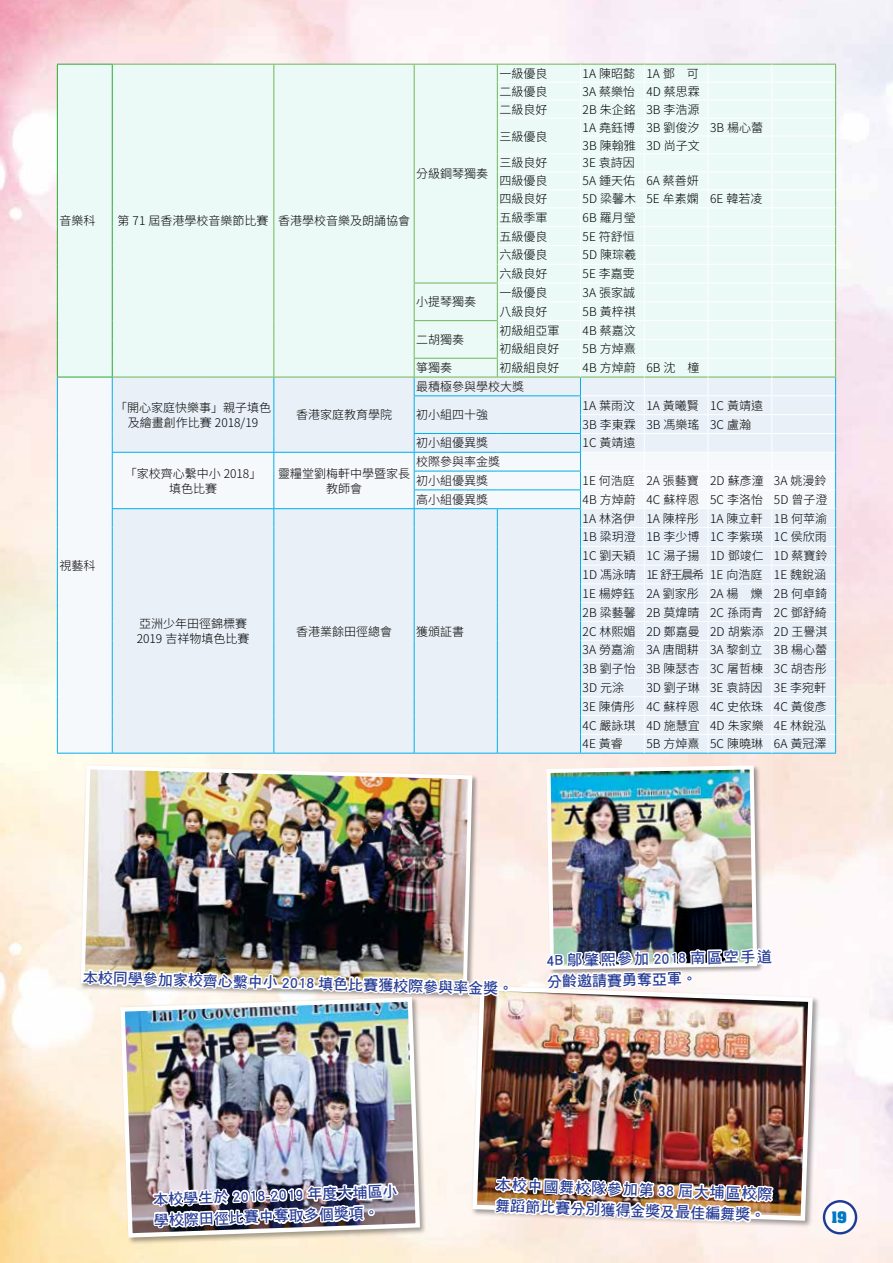
<style>
.page{position:relative;width:893px;height:1263px;background:#fff}
.page>*{position:absolute;margin:0;border:0;box-sizing:border-box;transform-origin:0 0}
.t1{font:15px/21px "DF Hei Std W7";color:#2a3f97}
.t2{font:700 13.5px "Aachen";color:#0079c3}
.t3{font:300 12px/18.8px "Noto Sans CJ Ktc";color:#000}
</style>
<div class="page">
<img style="left:1px;top:684px;width:892px;height:579px">
<img style="left:0;top:0;width:893px;height:684px">
<img style="left:0;top:591px;width:1px;height:672px">
<div style="left:58px;top:65px;width:777px;height:312px;background:#ebfaf6"></div>
<div style="left:58px;top:378px;width:20px;height:375px;background:#f6f9fc"></div>
<svg style="left:777px;top:378px;width:58px;height:375px;fill:#e9f0f7"></svg>
<hr style="left:57px;top:753px;width:55px;height:1px;background:#00afec">
<hr style="left:772px;top:753px;width:64px;height:1px;background:#00afec">
<hr style="left:113px;top:64px;width:161px;height:1px;background:#6eb759">
<hr style="left:274px;top:64px;width:140px;height:1px;background:#6eb759">
<hr style="left:414px;top:64px;width:83px;height:1px;background:#6eb759">
<hr style="left:497px;top:64px;width:83px;height:1px;background:#6eb759">
<hr style="left:580px;top:64px;width:64px;height:1px;background:#6eb759">
<hr style="left:644px;top:64px;width:64px;height:1px;background:#6eb759">
<hr style="left:708px;top:64px;width:64px;height:1px;background:#6eb759">
<hr style="left:772px;top:64px;width:64px;height:1px;background:#6eb759">
<svg style="left:835px;top:65px;width:1px;height:688px"></svg>
<hr style="left:772px;top:377px;width:64px;height:1px;background:#6eb759">
<hr style="left:57px;top:64px;width:56px;height:1px;background:#2aa738">
<svg style="left:57px;top:65px;width:1px;height:688px"></svg>
<hr style="left:57px;top:377px;width:56px;height:1px;background:#2aa738">
<hr style="left:772px;top:82px;width:63px;height:1px;background:#fff">
<hr style="left:772px;top:100px;width:63px;height:1px;background:#fff">
<hr style="left:772px;top:118px;width:63px;height:1px;background:#fff">
<hr style="left:772px;top:136px;width:63px;height:1px;background:#fff">
<hr style="left:772px;top:154px;width:63px;height:1px;background:#fff">
<hr style="left:772px;top:171px;width:63px;height:1px;background:#fff">
<hr style="left:772px;top:189px;width:63px;height:1px;background:#fff">
<hr style="left:772px;top:207px;width:63px;height:1px;background:#fff">
<hr style="left:772px;top:226px;width:63px;height:1px;background:#fff">
<hr style="left:772px;top:245px;width:63px;height:1px;background:#fff">
<hr style="left:772px;top:264px;width:63px;height:1px;background:#fff">
<hr style="left:772px;top:283px;width:63px;height:1px;background:#fff">
<hr style="left:772px;top:301px;width:63px;height:1px;background:#fff">
<hr style="left:772px;top:320px;width:63px;height:1px;background:#fff">
<hr style="left:772px;top:339px;width:63px;height:1px;background:#fff">
<hr style="left:772px;top:358px;width:63px;height:1px;background:#fff">
<hr style="left:772px;top:395px;width:63px;height:1px;background:#fff">
<hr style="left:772px;top:414px;width:63px;height:1px;background:#fff">
<hr style="left:772px;top:433px;width:63px;height:1px;background:#fff">
<hr style="left:772px;top:452px;width:63px;height:1px;background:#fff">
<hr style="left:772px;top:471px;width:63px;height:1px;background:#fff">
<hr style="left:772px;top:489px;width:63px;height:1px;background:#fff">
<hr style="left:772px;top:508px;width:63px;height:1px;background:#fff">
<hr style="left:772px;top:527px;width:63px;height:1px;background:#fff">
<hr style="left:772px;top:546px;width:63px;height:1px;background:#fff">
<hr style="left:772px;top:565px;width:63px;height:1px;background:#fff">
<hr style="left:772px;top:583px;width:63px;height:1px;background:#fff">
<hr style="left:772px;top:602px;width:63px;height:1px;background:#fff">
<hr style="left:772px;top:621px;width:63px;height:1px;background:#fff">
<hr style="left:772px;top:640px;width:63px;height:1px;background:#fff">
<hr style="left:772px;top:659px;width:63px;height:1px;background:#fff">
<hr style="left:772px;top:677px;width:63px;height:1px;background:#fff">
<hr style="left:772px;top:696px;width:63px;height:1px;background:#fff">
<hr style="left:772px;top:715px;width:63px;height:1px;background:#fff">
<hr style="left:772px;top:734px;width:63px;height:1px;background:#fff">
<img style="left:777px;top:983px;width:38px;height:240px">
<img style="left:78px;top:65px;width:699px;height:1198px">
<svg style="left:824px;top:1201px;width:32px;height:32px"></svg>
<div style="left:823px;top:1200px;width:34px;height:34px;border:2px solid #1f3c95;border-radius:50%"></div>
<svg style="left:829px;top:1208px;width:20px;height:39px"></svg>
<p class="t3" style="left:416px;top:165px;width:73px">分級鋼琴獨奏</p>
<p class="t3" style="left:59px;top:212px;width:37px">音樂科</p>
<p class="t3" style="left:118px;top:212px;width:294px">第 71 屆香港學校音樂節比賽 香港學校音樂及朗誦協會</p>
<p class="t3" style="left:416px;top:293px;width:61px">小提琴獨奏</p>
<p class="t3" style="left:416px;top:330px;width:49px">二胡獨奏</p>
<p class="t3" style="left:499px;top:64px;width:49px">一級優良</p>
<p class="t3" style="left:583px;top:64px;width:118px">1A 陳昭懿 1A 鄧 可</p>
<p class="t3" style="left:499px;top:82px;width:49px">二級優良</p>
<p class="t3" style="left:583px;top:82px;width:119px">3A 蔡樂怡 4D 蔡思霖</p>
<p class="t3" style="left:499px;top:100px;width:49px">二級良好</p>
<p class="t3" style="left:583px;top:100px;width:118px">2B 朱企銘 3B 李浩源</p>
<p class="t3" style="left:499px;top:127px;width:49px">三級優良</p>
<p class="t3" style="left:583px;top:118px;width:182px;line-height:18px">1A 堯鈺博 3B 劉俊汐 3B 楊心蕾<br>3B 陳翰雅 3D 尚子文</p>
<p class="t3" style="left:499px;top:154px;width:49px">三級良好</p>
<p class="t3" style="left:583px;top:154px;width:54px">3E 袁詩因</p>
<p class="t3" style="left:499px;top:172px;width:49px">四級優良</p>
<p class="t3" style="left:583px;top:172px;width:118px">5A 鍾天佑 6A 蔡善妍</p>
<p class="t3" style="left:499px;top:190px;width:49px">四級良好</p>
<p class="t3" style="left:583px;top:190px;width:181px">5D 梁馨木 5E 牟素嫻 6E 韓若凌</p>
<p class="t3" style="left:499px;top:208px;width:49px">五級季軍</p>
<p class="t3" style="left:583px;top:208px;width:55px">6B 羅月瑩</p>
<p class="t3" style="left:499px;top:227px;width:49px">五級優良</p>
<p class="t3" style="left:583px;top:227px;width:54px">5E 符舒恒</p>
<p class="t3" style="left:499px;top:246px;width:49px">六級優良</p>
<p class="t3" style="left:583px;top:246px;width:55px">5D 陳琮羲</p>
<p class="t3" style="left:499px;top:265px;width:49px">六級良好</p>
<p class="t3" style="left:583px;top:265px;width:54px">5E 李嘉雯</p>
<p class="t3" style="left:499px;top:283px;width:49px">一級優良</p>
<p class="t3" style="left:583px;top:283px;width:54px">3A 張家誠</p>
<p class="t3" style="left:499px;top:302px;width:49px">八級良好</p>
<p class="t3" style="left:583px;top:302px;width:55px">5B 黃梓祺</p>
<p class="t3" style="left:499px;top:321px;width:61px">初級組亞軍</p>
<p class="t3" style="left:583px;top:321px;width:55px">4B 蔡嘉汶</p>
<p class="t3" style="left:499px;top:340px;width:61px">初級組良好</p>
<p class="t3" style="left:583px;top:340px;width:55px">5B 方焯熹</p>
<p class="t3" style="left:115px;top:400px;width:157px;line-height:15px;text-align:center">「開心家庭快樂事」親子填色及繪畫創作比賽 2018/19</p>
<p class="t3" style="left:296px;top:406px;width:98px">香港家庭教育學院</p>
<p class="t3" style="left:416px;top:359px;width:37px">箏獨奏</p>
<p class="t3" style="left:499px;top:359px;width:61px">初級組良好</p>
<p class="t3" style="left:583px;top:359px;width:118px">4B 方焯蔚 6B 沈 橦</p>
<p class="t3" style="left:416px;top:377px;width:109px">最積極參與學校大獎</p>
<p class="t3" style="left:416px;top:406px;width:73px">初小組四十強</p>
<p class="t3" style="left:583px;top:396px;width:182px">1A 葉雨汶 1A 黃曦賢 1C 黃靖遠<br>3B 李東霖 3B 馮樂瑤 3C 盧瀚</p>
<p class="t3" style="left:416px;top:434px;width:73px">初小組優異獎</p>
<p class="t3" style="left:583px;top:434px;width:54px">1C 黃靖遠</p>
<p class="t3" style="left:59px;top:556px;width:37px">視藝科</p>
<p class="t3" style="left:125px;top:466px;width:138px;line-height:15px;text-align:center">「家校齊心繫中小 2018」填色比賽</p>
<p class="t3" style="left:278px;top:466px;width:133px;line-height:15px;text-align:center">靈糧堂劉梅軒中學暨家長教師會</p>
<p class="t3" style="left:416px;top:453px;width:85px">校際參與率金獎初小組優異獎</p>
<p class="t3" style="left:583px;top:471px;width:245px">1E 何浩庭 2A 張藝寶 2D 蘇彥潼 3A 姚漫鈴</p>
<p class="t3" style="left:416px;top:490px;width:73px">高小組優異獎</p>
<p class="t3" style="left:583px;top:490px;width:246px">4B 方焯蔚 4C 蘇梓恩 5C 李洛怡 5D 曾子澄</p>
<p class="t3" style="left:137px;top:616px;width:114px;line-height:15px">亞洲少年田徑錦標賽<br>2019 吉祥物填色比賽</p>
<p class="t3" style="left:296px;top:622px;width:97px">香港業餘田徑總會</p>
<p class="t3" style="left:416px;top:622px;width:49px">獲頒証書</p>
<p class="t3" style="left:583px;top:509px;width:246px;text-align:justify">1A 林洛伊 1A 陳梓彤 1A 陳立軒 1B 何苹渝1B 梁玥澄 1B 李少博 1C 李紫瑛 1C 侯欣雨1C 劉天穎 1C 湯子揚 1D 鄧竣仁 1D 蔡寶鈴1D 馮泳晴 1E 舒王晨希 1E 向浩庭 1E 魏銳涵1E 楊婷鈺 2A 劉家彤 2A 楊 爍 2B 何卓錡2B 梁藝馨 2B 莫煒晴 2C 孫雨青 2C 鄧舒綺2C 林熙媚 2D 鄭嘉曼 2D 胡紫添 2D 王譽淇3A 勞嘉渝 3A 唐間耕 3A 黎釗立 3B 楊心蕾3B 劉子怡 3B 陳瑟杏 3C 屠哲棟 3C 胡杏彤3D 元涂</p>
<p class="t3" style="left:583px;top:678px;width:246px;text-align:justify;text-indent:64px">3D 劉子琳 3E 袁詩因 3E 李宛軒3E 陳倩彤 4C 蘇梓恩 4C 史依珠 4C 黃俊彥4C 嚴詠琪 4D 施慧宜 4D 朱家樂 4E 林銳泓4E 黃睿</p>
<p class="t3" style="left:646px;top:735px;width:182px">5B 方焯熹 5C 陳曉琳 6A 黃冠澤</p>
<p class="t1" style="left:83px;top:965px;width:432px;rotate:2deg">本校同學參加家校齊心繫中小 2018 填色比賽獲校際參與率金獎。</p>
<p class="t1" style="left:546px;top:949px;width:227px;rotate:-1deg">4B 鄔肇熙參加 2018 南區空手道分齡邀請賽勇奪亞軍。</p>
<p class="t1" style="left:153px;top:1188px;width:246px;rotate:-2deg">本校學生於 2018-2019 年度大埔區小學校際田徑比賽中奪取多個獎項。</p>
<p class="t1" style="left:496px;top:1174px;width:278px;rotate:2deg">本校中國舞校隊參加第 38 屆大埔區校際舞蹈節比賽分別獲得金獎及最佳編舞獎。</p>
<p class="t2" style="left:831px;top:1207px;width:17px">19</p>
</div>
